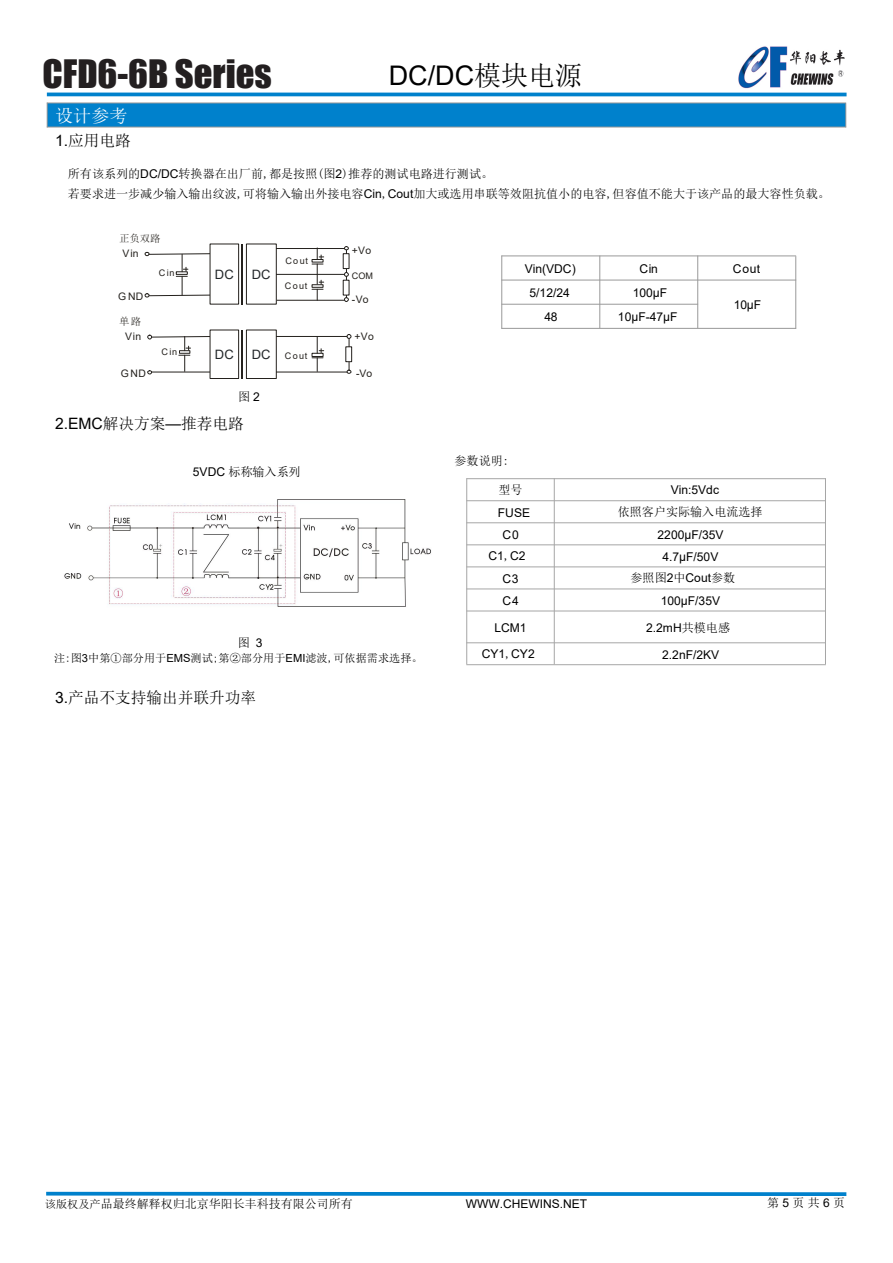
<style>
.page{position:relative;width:893px;height:1263px;background:#fff}
.page>*{position:absolute;margin:0;border:0;box-sizing:border-box;transform-origin:0 0}
.t1{font:36px "Impact";color:#231f20}
.t2{font:27px "Arial";color:#000}
.t3{font:18px "Sim Sun";color:#fff}
.t4{font:15.6px "Sim Sun";color:#000}
.t5{font:12.9px "Arial";color:#24282b}
.t6{font:12.15px/20.5px "Sim Sun";color:#000}
.t7{font:12.15px "Arial";color:#000}
.t8{font:12px "Sim Sun";color:#000}
.t9{font:12px "Arial";color:#000}
.t10{font:11.1px "Sim Sun";color:#000}
.t11{font:10.35px "Arial";letter-spacing:.03em;color:#24211d}
.t12{font:10.35px "Sim Sun";color:#24211d}
.t13{font:9px "Arial";letter-spacing:.135em;color:#24211d}
.s1{font-family:"Sim Sun"}
.s2{font-family:"Arial"}
.s3{font-size:11.1px}
</style>
<div class="page">
<hr style="left:47px;top:93px;width:800px;height:3px;background:#0081cc">
<div style="left:47px;top:103px;width:799px;height:24px;background:#0081cc"></div>
<div style="left:275px;top:336px;width:74px;height:36px;border:1px solid #24211d"></div>
<div style="left:346px;top:347px;width:6px;height:15px;background:#fff"></div>
<div style="left:346px;top:347px;width:6px;height:15px;border:1px solid #24211d"></div>
<svg style="left:347px;top:334px;width:4px;height:4px"></svg>
<hr style="left:241px;top:330px;width:2px;height:48px;background:#24211d">
<div style="left:210px;top:330px;width:29px;height:48px;border:1px solid #24211d"></div>
<div style="left:246px;top:330px;width:30px;height:48px;border:1px solid #24211d"></div>
<div style="left:272px;top:248px;width:74px;height:26px;border:1px solid #24211d"></div>
<div style="left:343px;top:254px;width:6px;height:15px;background:#fff"></div>
<hr style="left:241px;top:244px;width:2px;height:60px;background:#24211d">
<div style="left:246px;top:244px;width:30px;height:60px;background:#fff"></div>
<div style="left:246px;top:244px;width:30px;height:60px;border:1px solid #24211d"></div>
<div style="left:210px;top:244px;width:29px;height:60px;border:1px solid #24211d"></div>
<hr style="left:277px;top:300px;width:69px;height:1px;background:#24211d">
<svg style="left:344px;top:272px;width:4px;height:30px"></svg>
<svg style="left:312px;top:248px;width:12px;height:52px"></svg>
<svg style="left:312px;top:336px;width:12px;height:35px"></svg>
<svg style="left:145px;top:252px;width:67px;height:45px"></svg>
<svg style="left:148px;top:335px;width:64px;height:39px"></svg>
<hr style="left:501px;top:256px;width:295px;height:1px;background:#999">
<hr style="left:501px;top:280px;width:295px;height:1px;background:#999">
<hr style="left:501px;top:304px;width:197px;height:1px;background:#999">
<hr style="left:501px;top:328px;width:295px;height:1px;background:#999">
<hr style="left:501px;top:256px;width:1px;height:73px;background:#999">
<hr style="left:599px;top:256px;width:1px;height:72px;background:#999">
<hr style="left:697px;top:256px;width:1px;height:72px;background:#999">
<hr style="left:795px;top:256px;width:1px;height:73px;background:#999">
<img style="left:64px;top:499px;width:367px;height:108px">
<hr style="left:466px;top:478px;width:360px;height:1px;background:#a6a6a6">
<hr style="left:466px;top:500px;width:360px;height:1px;background:#a6a6a6">
<hr style="left:466px;top:522px;width:360px;height:1px;background:#a6a6a6">
<hr style="left:466px;top:544px;width:360px;height:1px;background:#a6a6a6">
<hr style="left:466px;top:566px;width:360px;height:1px;background:#a6a6a6">
<hr style="left:466px;top:589px;width:360px;height:1px;background:#a6a6a6">
<hr style="left:466px;top:611px;width:360px;height:1px;background:#a6a6a6">
<hr style="left:466px;top:642px;width:360px;height:1px;background:#a6a6a6">
<hr style="left:466px;top:664px;width:360px;height:1px;background:#a6a6a6">
<hr style="left:466px;top:478px;width:1px;height:186px;background:#a6a6a6">
<hr style="left:554px;top:478px;width:1px;height:186px;background:#a6a6a6">
<hr style="left:825px;top:478px;width:1px;height:186px;background:#a6a6a6">
<hr style="left:47px;top:103px;width:799px;height:1px;background:#999">
<hr style="left:47px;top:127px;width:799px;height:1px;background:#999">
<svg style="left:47px;top:103px;width:1px;height:24px"></svg>
<svg style="left:845px;top:103px;width:1px;height:24px"></svg>
<img style="left:739px;top:46px;width:106px;height:42px">
<svg style="left:46px;top:1192px;width:800px;height:4px;background:#1289cf"></svg>
<h1 class="t1" style="left:42px;top:46px;width:231px">CFD6-6B Series</h1>
<h2 class="t2" style="left:389px;top:56px;width:195px">DC/DC<span class="s1">模块电源</span></h2>
<h3 class="t3" style="left:55px;top:106px;width:74px">设计参考</h3>
<p class="t4" style="left:55px;top:133px;width:77px"><span class="s2">1.</span>应用电路</p>
<p class="t6" style="left:68px;top:163px;width:764px">所有该系列的<span class="s2">DC/DC</span>转换器在出厂前,都是按照(图<span class="s2">2</span>)推荐的测试电路进行测试。<br>若要求进一步减少输入输出纹波,可将输入输出外接电容<span class="s2">Cin</span>,<span class="s2">Cout</span>加大或选用串联等效阻抗值小的电容,但容值不能大于该产品的最大容性负载。</p>
<p class="t12" style="left:119px;top:233px;width:43px">正负双路</p>
<p class="t11" style="left:123px;top:246px;width:18px">Vin</p>
<p class="t11" style="left:118px;top:289px;width:27px">GND</p>
<p class="t12" style="left:119px;top:317px;width:24px">单路</p>
<p class="t11" style="left:125px;top:329px;width:18px">Vin</p>
<p class="t11" style="left:121px;top:366px;width:27px">GND</p>
<p class="t13" style="left:285px;top:255px;width:24px">Cout</p>
<p class="t11" style="left:352px;top:243px;width:21px">+Vo</p>
<p class="t13" style="left:159px;top:267px;width:17px">Cin</p>
<p class="t13" style="left:352px;top:269px;width:23px">COM</p>
<p class="t5" style="left:215px;top:266px;width:20px">DC</p>
<p class="t5" style="left:252px;top:266px;width:20px">DC</p>
<p class="t13" style="left:162px;top:346px;width:17px">Cin</p>
<p class="t13" style="left:285px;top:280px;width:24px">Cout</p>
<p class="t5" style="left:215px;top:346px;width:20px">DC</p>
<p class="t5" style="left:252px;top:346px;width:20px">DC</p>
<p class="t6" style="left:238px;top:386px;width:23px">图 <span class="s2">2</span></p>
<p class="t13" style="left:285px;top:349px;width:24px">Cout</p>
<p class="t11" style="left:352px;top:292px;width:18px">-Vo</p>
<p class="t11" style="left:354px;top:329px;width:21px">+Vo</p>
<p class="t11" style="left:356px;top:366px;width:18px">-Vo</p>
<p class="t4" style="left:55px;top:416px;width:190px"><span class="s2">2.EMC</span>解决方案<span class="s2">—</span>推荐电路</p>
<p class="t6" style="left:193px;top:461px;width:109px"><span class="s2">5VDC</span> 标称输入系列</p>
<p class="t6" style="left:238px;top:632px;width:26px">图 <span class="s2">3</span></p>
<p class="t10" style="left:54px;top:652px;width:370px">注:图<span class="s2">3</span>中第①部分用于<span class="s2">EMS</span>测试;第②部分用于<span class="s2">EMI</span>滤波,可依据需求选择。</p>
<p class="t4" style="left:55px;top:690px;width:202px"><span class="s2">3.</span>产品不支持输出并联升功率</p>
<p class="t7" style="left:525px;top:260px;width:52px">Vin(VDC)</p>
<p class="t7" style="left:639px;top:260px;width:20px">Cin</p>
<p class="t7" style="left:733px;top:260px;width:29px">Cout</p>
<p class="t7" style="left:530px;top:284px;width:42px">5/12/24</p>
<p class="t7" style="left:633px;top:284px;width:36px">100µF</p>
<p class="t7" style="left:734px;top:296px;width:29px">10µF</p>
<p class="t7" style="left:544px;top:308px;width:15px">48</p>
<p class="t7" style="left:618px;top:308px;width:61px">10µF-47µF</p>
<p class="t6" style="left:454px;top:450px;width:56px">参数说明:</p>
<p class="t6" style="left:498px;top:479px;width:26px">型号</p>
<p class="t7" style="left:671px;top:482px;width:50px">Vin:5Vdc</p>
<p class="t7" style="left:498px;top:504px;width:34px">FUSE</p>
<p class="t6" style="left:618px;top:501px;width:146px">依照客户实际输入电流选择</p>
<p class="t7" style="left:503px;top:526px;width:18px">C0</p>
<p class="t7" style="left:658px;top:526px;width:68px">2200µF/35V</p>
<p class="t7" style="left:489px;top:548px;width:38px">C1<span class="s1">,</span>C2</p>
<p class="t7" style="left:662px;top:548px;width:57px">4.7µF/50V</p>
<p class="t7" style="left:503px;top:570px;width:18px">C3</p>
<p class="t6" style="left:631px;top:568px;width:106px">参照图<span class="s2">2</span>中<span class="s2">Cout</span>参数</p>
<p class="t7" style="left:503px;top:592px;width:18px">C4</p>
<p class="t7" style="left:661px;top:592px;width:61px">100µF/35V</p>
<p class="t7" style="left:494px;top:619px;width:34px">LCM1</p>
<p class="t7" style="left:646px;top:619px;width:85px">2.2mH<span class="s1">共模电感</span></p>
<p class="t7" style="left:482px;top:646px;width:55px">CY1<span class="s1">,</span>CY2</p>
<p class="t7" style="left:662px;top:646px;width:59px">2.2nF/2KV</p>
<p class="t8" style="left:45px;top:1198px;width:309px"><span class="s3">该版权及产</span>品最终解释权归北京华阳长丰科技有限公司所有</p>
<p class="t9" style="left:466px;top:1196px;width:123px">WWW.CHEWINS.NET</p>
<p class="t8" style="left:767px;top:1197px;width:80px">第 <span class="s2">5</span> 页共 <span class="s2">6</span> 页</p>
</div>
